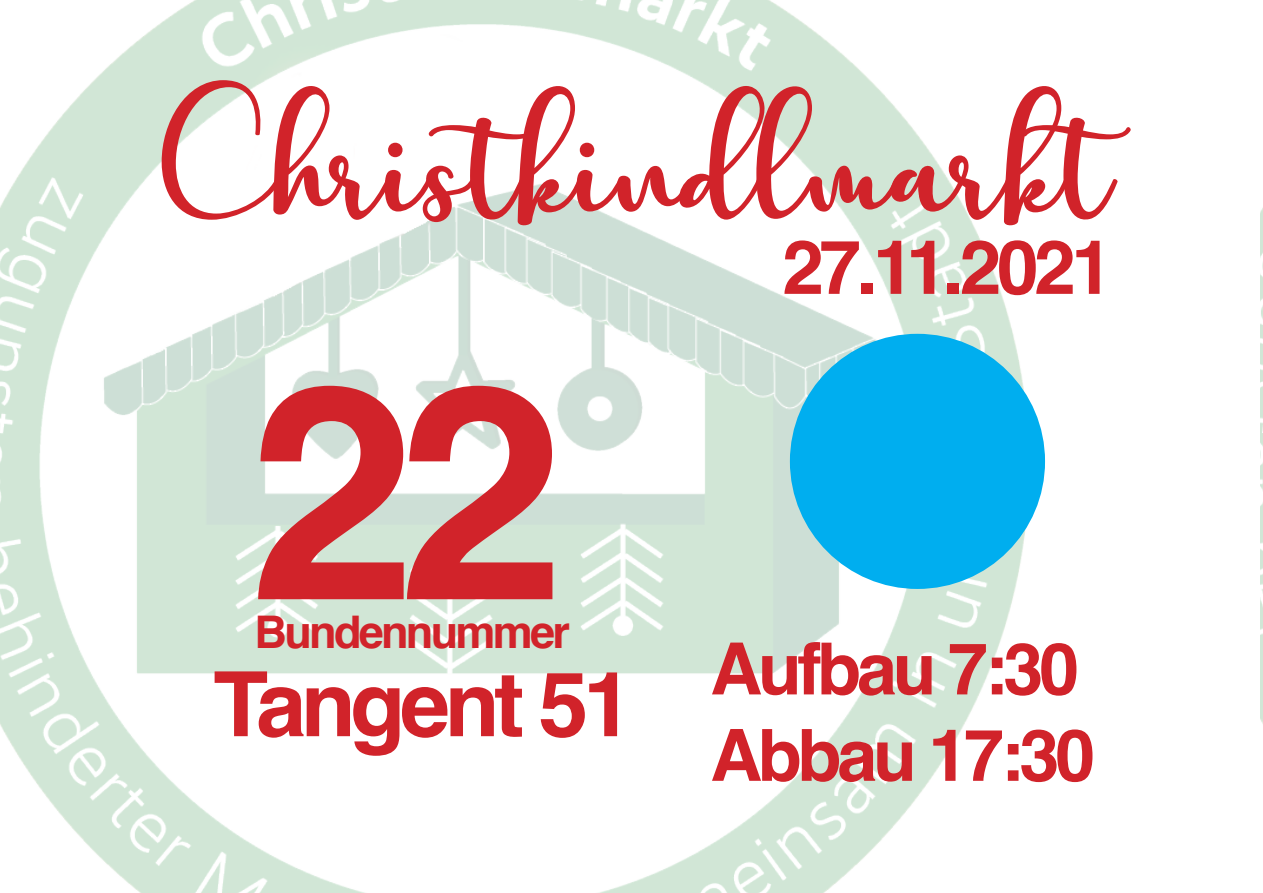
<style>
.page{position:relative;width:1263px;height:893px;background:#fff}
.page>*{position:absolute;margin:0;border:0;box-sizing:border-box;transform-origin:0 0}
.t1{font:700 300px "Helvetica";color:#d1232a}
.t2{font:108px "charlotte";color:#d1232a}
.t3{font:700 90px "Helvetica";letter-spacing:-.06em;color:#d1232a}
.t4{font:700 75px "Helvetica";letter-spacing:-.06em;color:#d1232a}
.t5{font:700 72px/86.4px "Helvetica";letter-spacing:-.06em;color:#d1232a}
.t6{font:700 45px "Helvetica";letter-spacing:-.06em;color:#d1232a}
</style>
<div class="page">
<img style="left:0;top:0;width:1037px;height:893px">
<img style="left:1260px;top:208px;width:3px;height:516px">
<div style="left:790px;top:334px;width:255px;height:255px;background:#00aeef;border-radius:50%"></div>
<h2 class="t2" style="left:164px;top:111px;width:1012px">Christkindlmarkt</h2>
<p class="t4" style="left:782px;top:207px;width:332px">27.11.2021</p>
<h1 class="t1" style="left:249px;top:251px;width:317px">22</h1>
<p class="t6" style="left:255px;top:596px;width:317px">Bundennummer</p>
<p class="t3" style="left:213px;top:632px;width:421px">Tangent 51</p>
<p class="t5" style="left:710px;top:627px;width:386px">Aufbau 7:30<br>Abbau 17:30</p>
</div>
